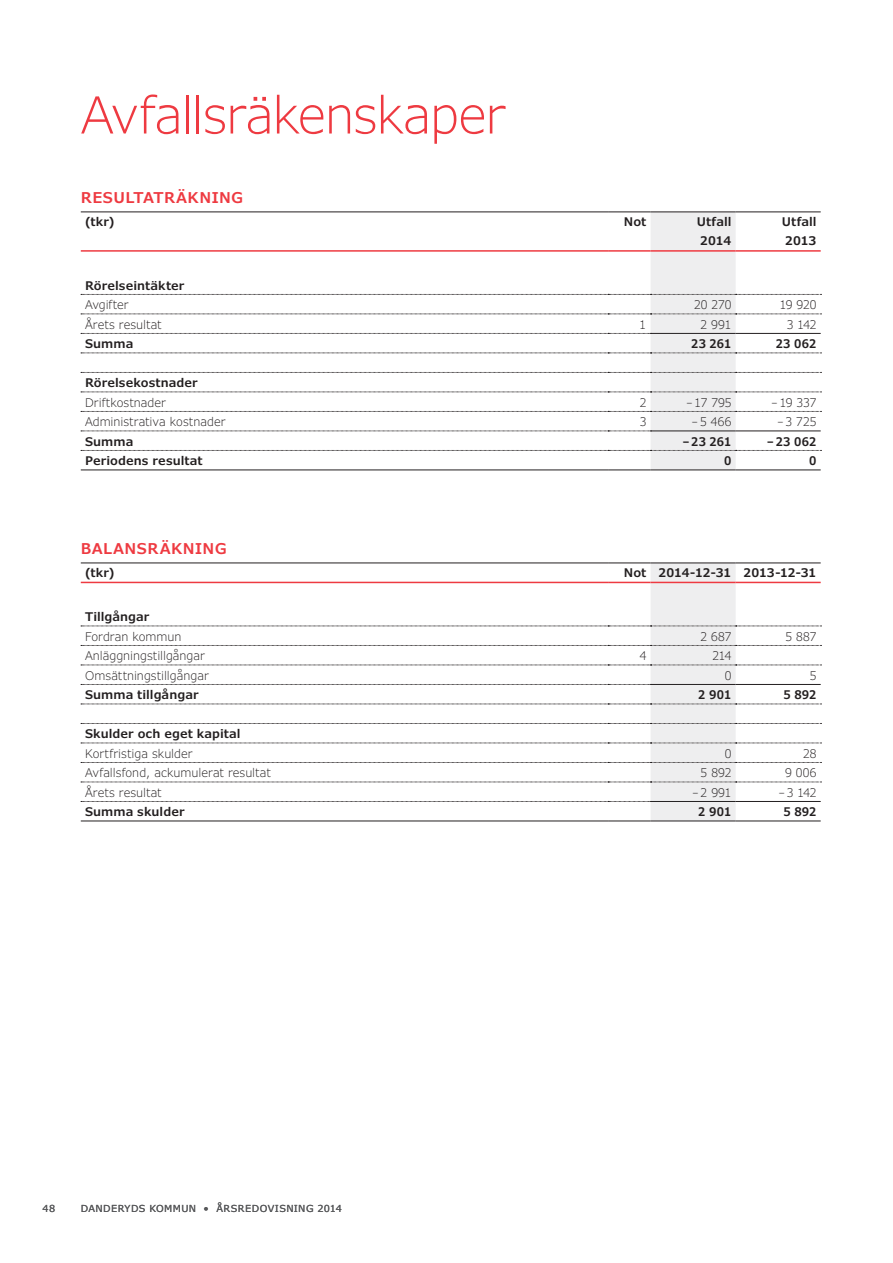
<style>
.page{position:relative;width:893px;height:1263px;background:#fff}
.page>*{position:absolute;margin:0;border:0;box-sizing:border-box;transform-origin:0 0}
.t1{font:300 51px "Verdana Pro";letter-spacing:-.03em;color:#ee3a41}
.t2{font:600 15px "Verdana Pro";letter-spacing:.025em;color:#ee3a41}
.t3{font:300 12px "Verdana Pro";color:#231f20}
.t4{font:600 12px/19.5px "Verdana Pro";letter-spacing:.005em;color:#231f20}
.t5{font:600 12px "Verdana Pro";letter-spacing:.005em;color:#231f20;scale:.93 1}
.t6{font:9.75px "Verdana Pro";letter-spacing:.04em;color:#57585a}
</style>
<div class="page">
<hr style="left:81px;top:821px;width:527px;height:1px;background:#231f20">
<hr style="left:608px;top:821px;width:43px;height:1px;background:#231f20">
<hr style="left:651px;top:821px;width:85px;height:1px;background:#231f20">
<hr style="left:736px;top:821px;width:85px;height:1px;background:#231f20">
<svg style="left:81px;top:563px;width:740px;height:258px"></svg>
<hr style="left:651px;top:684px;width:85px;height:1px;background:#231f20">
<hr style="left:736px;top:684px;width:85px;height:1px;background:#231f20">
<hr style="left:651px;top:801px;width:85px;height:1px;background:#231f20">
<hr style="left:736px;top:801px;width:85px;height:1px;background:#231f20">
<hr style="left:81px;top:470px;width:527px;height:1px;background:#231f20">
<hr style="left:608px;top:470px;width:43px;height:1px;background:#231f20">
<hr style="left:651px;top:470px;width:85px;height:1px;background:#231f20">
<hr style="left:736px;top:470px;width:85px;height:1px;background:#231f20">
<svg style="left:81px;top:212px;width:740px;height:258px"></svg>
<hr style="left:651px;top:333px;width:85px;height:1px;background:#231f20">
<hr style="left:736px;top:333px;width:85px;height:1px;background:#231f20">
<hr style="left:651px;top:431px;width:85px;height:1px;background:#231f20">
<hr style="left:736px;top:431px;width:85px;height:1px;background:#231f20">
<h1 class="t1" style="left:81px;top:82px;width:426px">Avfallsräkenskaper</h1>
<p class="t2" style="left:81px;top:187px;width:164px">RESULTATRÄKNING</p>
<p class="t4" style="left:85px;top:212px;width:31px">(tkr)</p>
<p class="t4" style="left:624px;top:212px;width:24px">Not</p>
<p class="t4" style="left:697px;top:212px;width:36px">Utfall<br>2014</p>
<p class="t4" style="left:782px;top:212px;width:36px">Utfall<br>2013</p>
<p class="t4" style="left:85px;top:276px;width:101px">Rörelseintäkter</p>
<p class="t3" style="left:85px;top:297px;width:45px">Avgifter</p>
<p class="t3" style="left:694px;top:297px;width:39px">20 270</p>
<p class="t3" style="left:780px;top:297px;width:38px">19 920</p>
<p class="t3" style="left:85px;top:316px;width:78px">Årets resultat</p>
<p class="t3" style="left:640px;top:316px;width:8px">1</p>
<p class="t3" style="left:701px;top:316px;width:32px">2 991</p>
<p class="t3" style="left:787px;top:316px;width:31px">3 142</p>
<p class="t4" style="left:85px;top:334px;width:50px">Summa</p>
<p class="t5" style="left:691px;top:336px;width:45px">23 261</p>
<p class="t5" style="left:776px;top:336px;width:45px">23 062</p>
<p class="t4" style="left:85px;top:373px;width:114px">Rörelsekostnader</p>
<p class="t3" style="left:85px;top:394px;width:82px">Driftkostnader</p>
<p class="t3" style="left:640px;top:394px;width:8px">2</p>
<p class="t3" style="left:686px;top:394px;width:47px">– 17 795</p>
<p class="t3" style="left:771px;top:394px;width:47px">– 19 337</p>
<p class="t3" style="left:85px;top:414px;width:142px">Administrativa kostnader</p>
<p class="t3" style="left:640px;top:414px;width:8px">3</p>
<p class="t3" style="left:692px;top:414px;width:41px">–5 466</p>
<p class="t3" style="left:777px;top:414px;width:41px">–3 725</p>
<p class="t4" style="left:85px;top:432px;width:50px">Summa</p>
<p class="t5" style="left:682px;top:433px;width:54px">–23 261</p>
<p class="t5" style="left:767px;top:433px;width:55px">–23 062</p>
<p class="t4" style="left:85px;top:451px;width:119px">Periodens resultat</p>
<p class="t5" style="left:724px;top:453px;width:9px">0</p>
<p class="t5" style="left:809px;top:453px;width:9px">0</p>
<p class="t2" style="left:81px;top:538px;width:148px">BALANSRÄKNING</p>
<p class="t4" style="left:85px;top:563px;width:31px">(tkr)</p>
<p class="t4" style="left:624px;top:563px;width:194px">Not 2014-12-31 2013-12-31</p>
<p class="t4" style="left:85px;top:607px;width:66px">Tillgångar</p>
<p class="t3" style="left:85px;top:628px;width:98px">Fordran kommun</p>
<p class="t3" style="left:700px;top:628px;width:32px">2 687</p>
<p class="t3" style="left:785px;top:628px;width:32px">5 887</p>
<p class="t3" style="left:85px;top:648px;width:121px">Anläggningstillgångar</p>
<p class="t3" style="left:640px;top:648px;width:8px">4</p>
<p class="t3" style="left:712px;top:648px;width:21px">214</p>
<p class="t3" style="left:85px;top:667px;width:125px">Omsättningstillgångar</p>
<p class="t3" style="left:725px;top:667px;width:8px">0</p>
<p class="t3" style="left:810px;top:667px;width:8px">5</p>
<p class="t4" style="left:85px;top:685px;width:115px">Summa tillgångar</p>
<p class="t5" style="left:698px;top:687px;width:37px">2 901</p>
<p class="t5" style="left:783px;top:687px;width:37px">5 892</p>
<p class="t4" style="left:85px;top:724px;width:157px">Skulder och eget kapital</p>
<p class="t3" style="left:85px;top:745px;width:109px">Kortfristiga skulder</p>
<p class="t3" style="left:725px;top:745px;width:8px">0</p>
<p class="t3" style="left:803px;top:745px;width:15px">28</p>
<p class="t3" style="left:85px;top:765px;width:187px">Avfallsfond, ackumulerat resultat</p>
<p class="t3" style="left:701px;top:765px;width:32px">5 892</p>
<p class="t3" style="left:785px;top:765px;width:33px">9 006</p>
<p class="t3" style="left:85px;top:784px;width:78px">Årets resultat</p>
<p class="t3" style="left:692px;top:784px;width:41px">–2 991</p>
<p class="t3" style="left:778px;top:784px;width:40px">–3 142</p>
<p class="t4" style="left:85px;top:802px;width:101px">Summa skulder</p>
<p class="t5" style="left:698px;top:804px;width:37px">2 901</p>
<p class="t5" style="left:783px;top:804px;width:37px">5 892</p>
<p class="t6" style="left:43px;top:1202px;width:14px">48</p>
<p class="t6" style="left:81px;top:1202px;width:263px">DANDERYDS KOMMUN • ÅRSREDOVISNING 2014</p>
</div>
